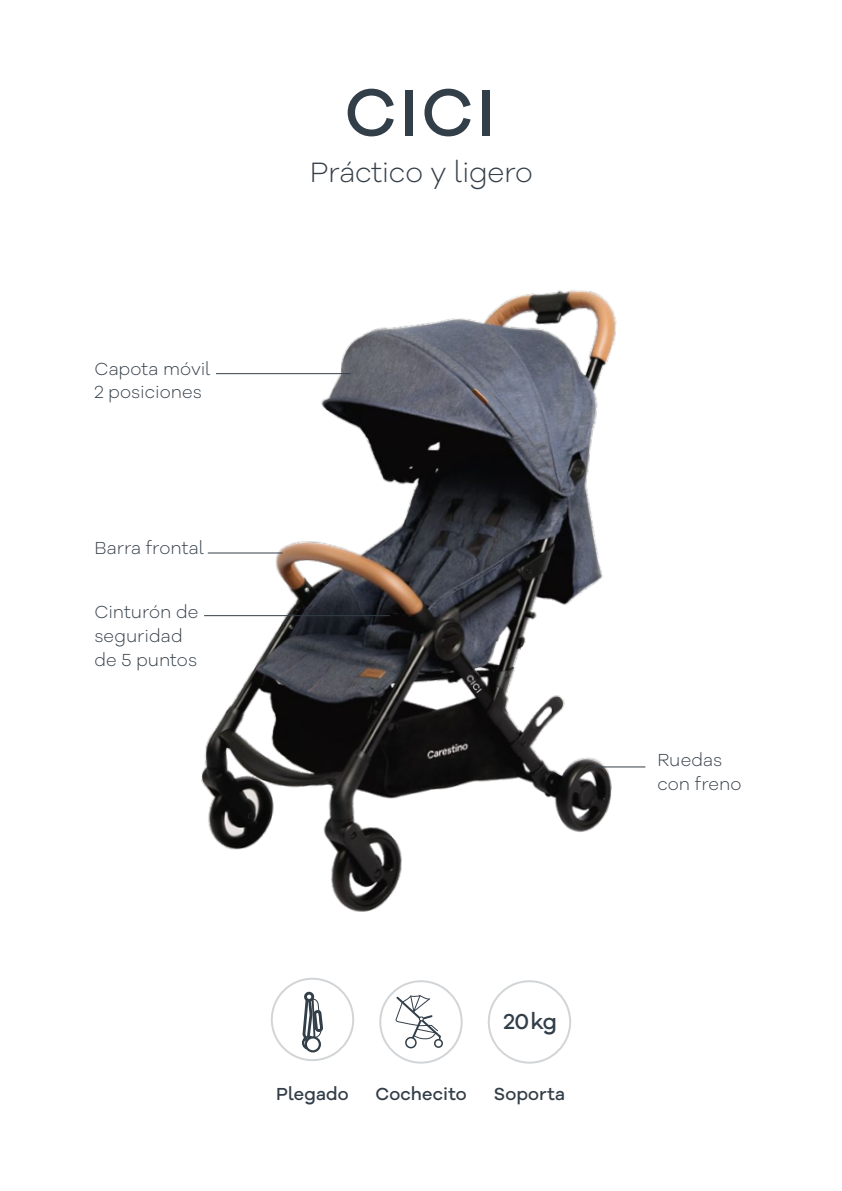
<style>
.page{position:relative;width:842px;height:1191px;background:#fff}
.page>*{position:absolute;margin:0;border:0;box-sizing:border-box;transform-origin:0 0}
.t1{font:500 68.4px "Galano Grotesque Alt";color:#323e48}
.t2{font:300 28.8px "Galano Grotesque Alt";letter-spacing:-.01em;color:#333e48}
.t3{font:500 22.2px "Galano Grotesque Alt";color:#323e48}
.t4{font:300 18px/23.6px "Galano Grotesque Alt";letter-spacing:.005em;color:#333e48}
.t5{font:500 18px "Galano Grotesque Alt";letter-spacing:.005em;color:#333e48}
</style>
<div class="page">
<img style="left:201px;top:290px;width:445px;height:622px">
<div style="left:488px;top:980px;width:83px;height:83px;border:2px solid #d2d5d7;border-radius:50%"></div>
<div style="left:271px;top:977px;width:83px;height:84px;border:2px solid #d2d5d7;border-radius:50%"></div>
<hr style="left:593px;top:766px;width:52px;height:1px;background:#333e48">
<hr style="left:216px;top:373px;width:134px;height:1px;background:#333e48">
<hr style="left:204px;top:615px;width:186px;height:1px;background:#333e48">
<hr style="left:208px;top:552px;width:75px;height:1px;background:#333e48">
<div style="left:302px;top:1035px;width:14px;height:15px;border:2px solid #323e48;border-radius:50%"></div>
<div style="left:306px;top:1037px;width:14px;height:14px;background:#fff;border-radius:50%"></div>
<div style="left:305px;top:1036px;width:16px;height:16px;border:2px solid #323e48;border-radius:50%"></div>
<svg style="left:302px;top:996px;width:21px;height:48px"></svg>
<div style="left:305px;top:993px;width:8px;height:7px;background:#fff;border-radius:50%"></div>
<div style="left:304px;top:991px;width:10px;height:10px;border:3px solid #323e48;border-radius:50%"></div>
<div style="left:379px;top:980px;width:84px;height:83px;border:2px solid #d2d5d7;border-radius:50%"></div>
<div style="left:405px;top:1036px;width:12px;height:12px;border:2px solid #323e48;border-radius:50%"></div>
<div style="left:434px;top:1039px;width:9px;height:9px;border:2px solid #323e48;border-radius:50%"></div>
<svg style="left:395px;top:995px;width:47px;height:45px"></svg>
<p class="t4" style="left:94px;top:356px;width:118px">Capota móvil<br>2 posiciones</p>
<p class="t4" style="left:94px;top:535px;width:111px">Barra frontal</p>
<p class="t4" style="left:94px;top:600px;width:106px">Cinturón de seguridad de 5 puntos</p>
<h1 class="t1" style="left:344px;top:68px;width:152px">CICI</h1>
<h2 class="t2" style="left:310px;top:154px;width:224px">Práctico y ligero</h2>
<p class="t3" style="left:503px;top:1007px;width:55px">20kg</p>
<p class="t5" style="left:276px;top:1082px;width:74px">Plegado</p>
<p class="t5" style="left:494px;top:1082px;width:73px">Soporta</p>
<p class="t5" style="left:375px;top:1082px;width:93px">Cochecito</p>
<p class="t4" style="left:657px;top:748px;width:86px">Ruedas con freno</p>
</div>
